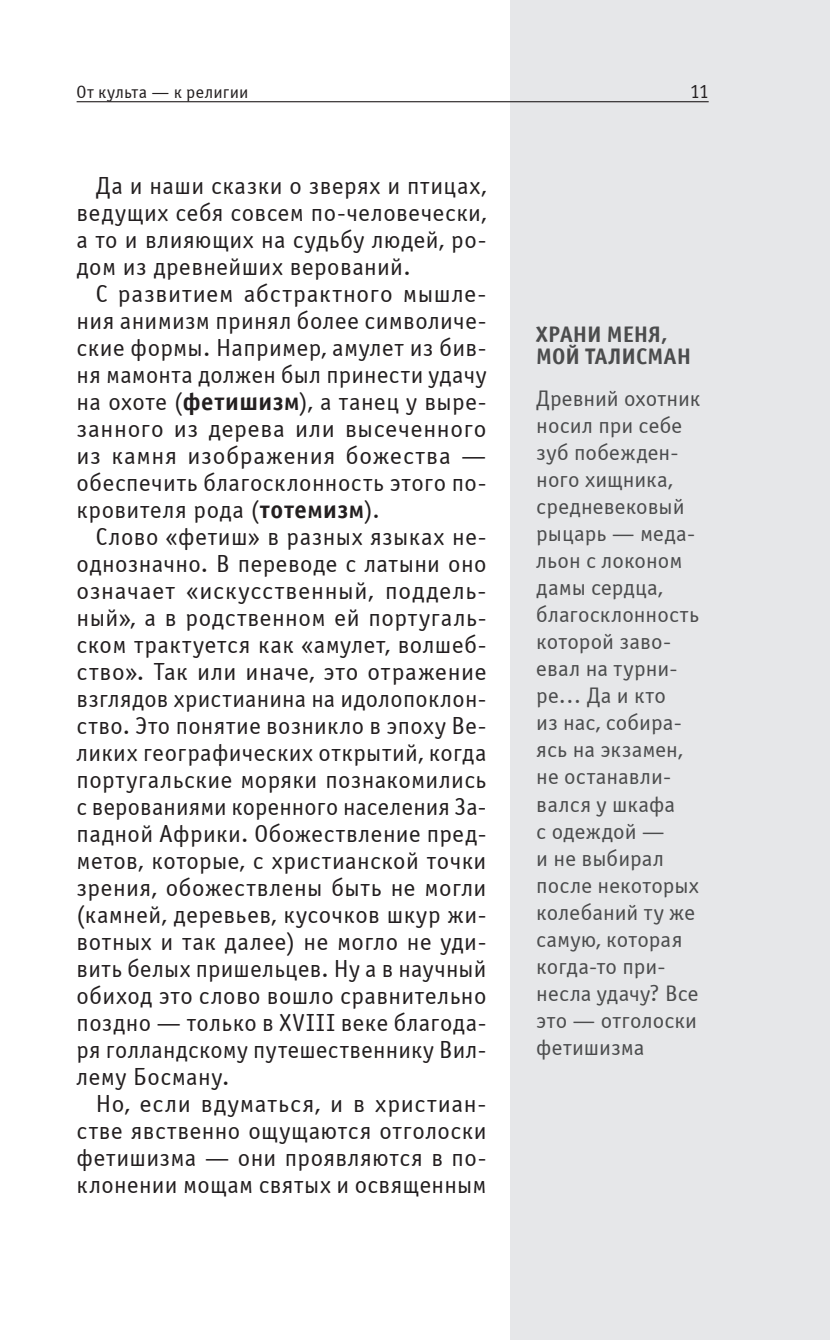
<style>
.page{position:relative;width:830px;height:1340px;background:#fff}
.page>*{position:absolute;margin:0;border:0;box-sizing:border-box;transform-origin:0 0}
.t1{font:24.75px/27px "Officina Sans C";letter-spacing:.02em;color:#231f20;text-align:justify}
.t2{font:22.5px/27px "Officina Sans C";letter-spacing:.005em;color:#4b4c4d}
.t3{font:700 22.5px/22.5px "Officina Sans C";color:#4b4c4d}
.t4{font:20.25px "Officina Sans C";color:#231f20;scale:.95 1}
.t5{font:18px "Officina Sans C";letter-spacing:.01em;color:#231f20}
.s1{font-weight:700}
</style>
<div class="page">
<div style="left:510px;top:0;width:319px;height:1339px;background:#e6e7e9"></div>
<hr style="left:77px;top:101px;width:631px;height:1px;background:#231f20">
<p class="t5" style="left:77px;top:85px;width:173px">От культа — к религии</p>
<p class="t4" style="left:689px;top:83px;width:21px">11</p>
<p class="t1" style="left:77px;top:174px;width:411px;text-indent:19px">Да и наши сказки о зверях и птицах, ведущих себя совсем по-человечески, а то и влияющих на судьбу людей, ро&shy;дом из древнейших верований.</p>
<p class="t1" style="left:77px;top:282px;width:411px;text-indent:19px">С развитием абстрактного мышле&shy;ния анимизм принял более символиче&shy;ские формы. Например, амулет из бив&shy;ня мамонта должен был принести удачу на охоте (<span class="s1">фетишизм</span>), а танец у выре&shy;занного из дерева или высеченного из камня изображения божества — обеспечить благосклонность этого по&shy;кровителя рода (<span class="s1">тотемизм</span>).</p>
<p class="t1" style="left:77px;top:525px;width:411px;text-indent:19px">Слово «фетиш» в разных языках не&shy;однозначно. В переводе с латыни оно означает «искусственный, поддель&shy;ный», а в родственном ей португаль&shy;ском трактуется как «амулет, волшеб&shy;ство». Так или иначе, это отражение взглядов христианина на идолопоклон&shy;ство. Это понятие возникло в эпоху Ве&shy;ликих географических открытий, когда португальские моряки познакомились с верованиями коренного населения За&shy;падной Африки. Обожествление пред&shy;метов, которые, с христианской точки зрения, обожествлены быть не могли (камней, деревьев, кусочков шкур жи&shy;вотных и так далее) не могло не уди&shy;вить белых пришельцев. Ну а в научный обиход это слово вошло сравнительно поздно — только в XVIII веке благода&shy;ря голландскому путешественнику Вил&shy;лему Босману.</p>
<p class="t1" style="left:77px;top:1092px;width:411px;text-indent:19px">Но, если вдуматься, и в христиан&shy;стве явственно ощущаются отголоски фетишизма — они проявляются в по&shy;клонении мощам святых и освященным</p>
<p class="t3" style="left:536px;top:323px;width:156px">ХРАНИ МЕНЯ,<br>МОЙ ТАЛИСМАН</p>
<p class="t2" style="left:536px;top:387px;width:166px">Древний охотник носил при себе зуб побежден&shy;ного хищника, средневековый рыцарь — меда&shy;льон с локоном дамы сердца, благосклонность которой заво&shy;евал на турни&shy;ре… Да и кто<br>из нас, собира&shy;ясь на экзамен, не останавли&shy;вался у шкафа<br>с одеждой —<br>и не выбирал после некоторых колебаний ту же самую, которая когда-то при&shy;несла удачу? Все это — отголоски фетишизма</p>
</div>
